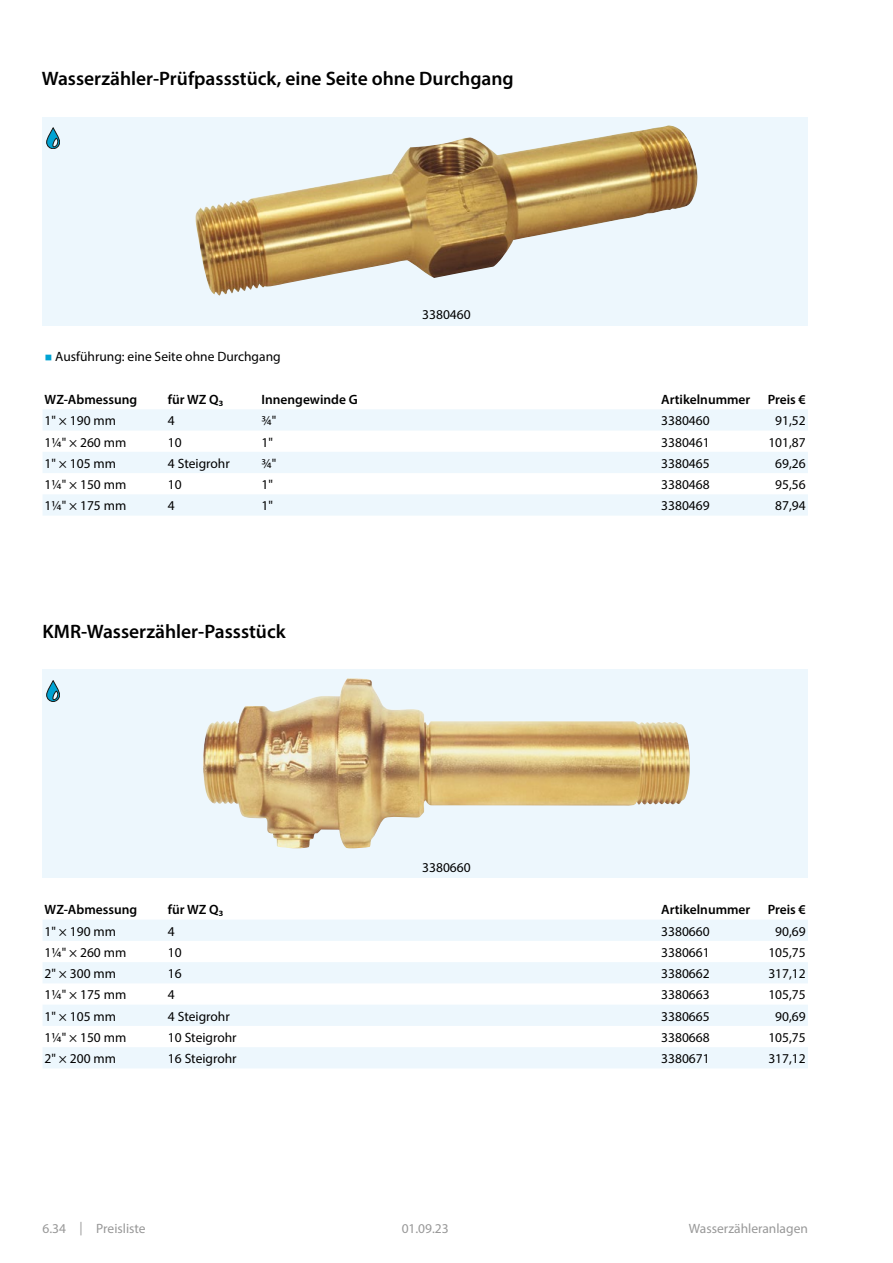
<style>
.page{position:relative;width:893px;height:1263px;background:#fff}
.page>*{position:absolute;margin:0;border:0;box-sizing:border-box;transform-origin:0 0}
.Titel{font:600 19.5px "Myriad Pro";color:#000}
.Artikel{font:13.5px "Myriad Pro";color:#000}
.Artikelnummer{font:13.5px "Myriad Pro";color:#000}
.Kopfzeile{font:600 13.5px "Myriad Pro";color:#000}
.Preis{font:13.5px "Myriad Pro";color:#000}
.t1{font:13.5px "Myriad Pro";color:#989898}
.Bildname{font:13.5px "Myriad Pro";color:#000}
.Preisname{font:600 13.5px "Myriad Pro";letter-spacing:-.005em;color:#000}
.s1{font-family:"Menlo";color:#00a3d3}
</style>
<div class="page">
<div style="left:43px;top:117px;width:765px;height:208px;background:#edf7fd"></div>
<img style="left:195px;top:125px;width:503px;height:171px">
<svg style="left:43px;top:409px;width:765px;height:107px;fill:#edf7fd"></svg>
<div style="left:43px;top:670px;width:765px;height:208px;background:#edf7fd"></div>
<img style="left:203px;top:678px;width:487px;height:171px">
<svg style="left:43px;top:920px;width:765px;height:148px;fill:#edf7fd"></svg>
<svg style="left:47px;top:128px;width:13px;height:21px"></svg>
<svg style="left:47px;top:680px;width:13px;height:22px"></svg>
<p class="Titel" style="left:42px;top:66px;width:473px">Wasserzähler-Prüfpassstück, eine Seite ohne Durchgang</p>
<p class="Bildname" style="left:422px;top:306px;width:50px">3380460</p>
<p class="Artikel" style="left:45px;top:349px;width:238px"><span class="s1">◾</span> Ausführung: eine Seite ohne Durchgang</p>
<p class="Kopfzeile" style="left:45px;top:391px;width:94px">WZ-Abmessung</p>
<p class="Kopfzeile" style="left:168px;top:391px;width:57px">für WZ Q₃</p>
<p class="Kopfzeile" style="left:261px;top:391px;width:98px">Innengewinde G</p>
<p class="Kopfzeile" style="left:661px;top:391px;width:91px">Artikelnummer</p>
<p class="Preisname" style="left:768px;top:391px;width:40px">Preis €</p>
<p class="Artikel" style="left:45px;top:412px;width:73px">1" × 190 mm</p>
<p class="Artikel" style="left:168px;top:412px;width:8px">4</p>
<p class="Artikel" style="left:261px;top:412px;width:16px">¾"</p>
<p class="Artikelnummer" style="left:661px;top:412px;width:50px">3380460</p>
<p class="Preis" style="left:775px;top:412px;width:32px">91,52</p>
<p class="Artikel" style="left:45px;top:434px;width:83px">1¼" × 260 mm</p>
<p class="Artikel" style="left:168px;top:434px;width:15px">10</p>
<p class="Artikel" style="left:261px;top:434px;width:13px">1"</p>
<p class="Artikelnummer" style="left:661px;top:434px;width:50px">3380461</p>
<p class="Preis" style="left:768px;top:434px;width:39px">101,87</p>
<p class="Artikel" style="left:45px;top:455px;width:73px">1" × 105 mm</p>
<p class="Artikel" style="left:168px;top:455px;width:63px">4 Steigrohr</p>
<p class="Artikel" style="left:261px;top:455px;width:16px">¾"</p>
<p class="Artikelnummer" style="left:661px;top:455px;width:50px">3380465</p>
<p class="Preis" style="left:775px;top:455px;width:32px">69,26</p>
<p class="Artikel" style="left:45px;top:476px;width:83px">1¼" × 150 mm</p>
<p class="Artikel" style="left:168px;top:476px;width:15px">10</p>
<p class="Artikel" style="left:261px;top:476px;width:13px">1"</p>
<p class="Artikelnummer" style="left:661px;top:476px;width:50px">3380468</p>
<p class="Preis" style="left:775px;top:476px;width:32px">95,56</p>
<p class="Artikel" style="left:45px;top:497px;width:83px">1¼" × 175 mm</p>
<p class="Artikel" style="left:168px;top:497px;width:8px">4</p>
<p class="Artikel" style="left:261px;top:497px;width:13px">1"</p>
<p class="Artikelnummer" style="left:661px;top:497px;width:50px">3380469</p>
<p class="Preis" style="left:775px;top:497px;width:32px">87,94</p>
<p class="Titel" style="left:43px;top:619px;width:245px">KMR-Wasserzähler-Passstück</p>
<p class="Bildname" style="left:422px;top:859px;width:50px">3380660</p>
<p class="Kopfzeile" style="left:45px;top:901px;width:94px">WZ-Abmessung</p>
<p class="Kopfzeile" style="left:168px;top:901px;width:57px">für WZ Q₃</p>
<p class="Kopfzeile" style="left:661px;top:901px;width:91px">Artikelnummer</p>
<p class="Preisname" style="left:768px;top:901px;width:40px">Preis €</p>
<p class="Artikel" style="left:45px;top:923px;width:73px">1" × 190 mm</p>
<p class="Artikel" style="left:168px;top:923px;width:8px">4</p>
<p class="Artikelnummer" style="left:661px;top:923px;width:50px">3380660</p>
<p class="Preis" style="left:775px;top:923px;width:32px">90,69</p>
<p class="Artikel" style="left:45px;top:944px;width:83px">1¼" × 260 mm</p>
<p class="Artikel" style="left:168px;top:944px;width:15px">10</p>
<p class="Artikelnummer" style="left:661px;top:944px;width:50px">3380661</p>
<p class="Preis" style="left:768px;top:944px;width:39px">105,75</p>
<p class="Artikel" style="left:45px;top:965px;width:73px">2" × 300 mm</p>
<p class="Artikel" style="left:168px;top:965px;width:15px">16</p>
<p class="Artikelnummer" style="left:661px;top:965px;width:50px">3380662</p>
<p class="Preis" style="left:768px;top:965px;width:39px">317,12</p>
<p class="Artikel" style="left:45px;top:986px;width:83px">1¼" × 175 mm</p>
<p class="Artikel" style="left:168px;top:986px;width:8px">4</p>
<p class="Artikelnummer" style="left:661px;top:986px;width:50px">3380663</p>
<p class="Preis" style="left:768px;top:986px;width:39px">105,75</p>
<p class="Artikel" style="left:45px;top:1008px;width:73px">1" × 105 mm</p>
<p class="Artikel" style="left:168px;top:1008px;width:63px">4 Steigrohr</p>
<p class="Artikelnummer" style="left:661px;top:1008px;width:50px">3380665</p>
<p class="Preis" style="left:775px;top:1008px;width:32px">90,69</p>
<p class="Artikel" style="left:45px;top:1029px;width:83px">1¼" × 150 mm</p>
<p class="Artikel" style="left:168px;top:1029px;width:70px">10 Steigrohr</p>
<p class="Artikelnummer" style="left:661px;top:1029px;width:50px">3380668</p>
<p class="Preis" style="left:768px;top:1029px;width:39px">105,75</p>
<p class="Artikel" style="left:45px;top:1050px;width:73px">2" × 200 mm</p>
<p class="Artikel" style="left:168px;top:1050px;width:70px">16 Steigrohr</p>
<p class="Artikelnummer" style="left:661px;top:1050px;width:50px">3380671</p>
<p class="Preis" style="left:768px;top:1050px;width:39px">317,12</p>
<p class="t1" style="left:43px;top:1220px;width:105px">6.34 | Preisliste</p>
<p class="t1" style="left:402px;top:1220px;width:49px">01.09.23</p>
<p class="t1" style="left:689px;top:1220px;width:121px">Wasserzähleranlagen</p>
</div>
